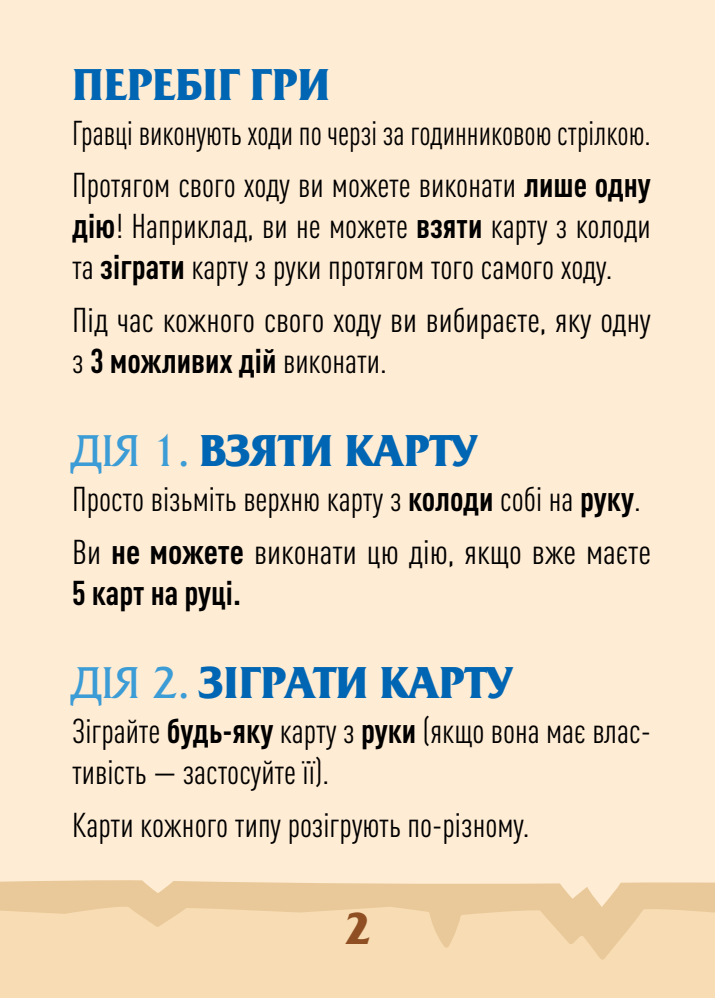
<style>
.page{position:relative;width:715px;height:998px;background:#fff}
.page>*{position:absolute;margin:0;border:0;box-sizing:border-box;transform-origin:0 0}
.t1{font:700 44px "Friz Quadrata";letter-spacing:.005em;color:#0066b3}
.t2{font:700 44px "Friz Quadrata";color:#8f4f23}
.t3{font:condensed 34px/41.2px "DIN Pro";color:#000}
.t4{font:condensed 34px/52.4px "DIN Pro";color:#000;scale:.93 1}
.t5{font:condensed 34px/41.2px "DIN Pro";color:#000;scale:1.05 1}
.t6{font:700 condensed 34px "DIN Pro";color:#000}
.s1{font-weight:700}
.s2{font-family:"Friz Quadrata C";font-weight:400;color:#3c9cd6}
</style>
<div class="page">
<div style="left:0;top:0;width:714px;height:998px;background:#ffecd4"></div>
<svg style="left:0;top:880px;width:714px;height:26px;background:#eccda1"></svg>
<svg style="left:0;top:906px;width:714px;height:92px;background:#f6dab1"></svg>
<p class="t1" style="left:72px;top:60px;width:260px">ПЕРЕБІГ ГРИ</p>
<p class="t4" style="left:72px;top:104px;width:623px">Гравці виконують ходи по черзі за годинниковою стрілкою.<br>Протягом свого ходу ви можете виконати <span class="s1">лише одну</span></p>
<p class="t3" style="left:72px;top:203px;width:580px"><span class="s1">дію</span>! Наприклад, ви не можете <span class="s1">взяти</span> карту з колоди та <span class="s1">зіграти</span> карту з руки протягом того самого ходу.</p>
<p class="t5" style="left:72px;top:297px;width:552px">Під час кожного свого ходу ви вибираєте, яку одну з <span class="s1">3 можливих дій</span> виконати.</p>
<p class="t1" style="left:72px;top:427px;width:405px"><span class="s2">ДІЯ 1.</span> ВЗЯТИ КАРТУ</p>
<p class="t3" style="left:72px;top:471px;width:580px;line-height:52.4px">Просто візьміть верхню карту з <span class="s1">колоди</span> собі на <span class="s1">руку</span>.<br>Ви <span class="s1">не можете</span> виконати цю дію, якщо вже маєте</p>
<p class="t6" style="left:72px;top:567px;width:170px">5 карт на руці.</p>
<p class="t1" style="left:72px;top:659px;width:440px"><span class="s2">ДІЯ 2.</span> ЗІГРАТИ КАРТУ</p>
<p class="t3" style="left:72px;top:708px;width:580px">Зіграйте <span class="s1">будь-яку</span> карту з <span class="s1">руки</span> (якщо вона має влас&shy;тивість — застосуйте її).</p>
<p class="t3" style="left:72px;top:801px;width:459px">Карти кожного типу розігрують по-різному.</p>
<p class="t2" style="left:343px;top:904px;width:30px">2</p>
</div>
